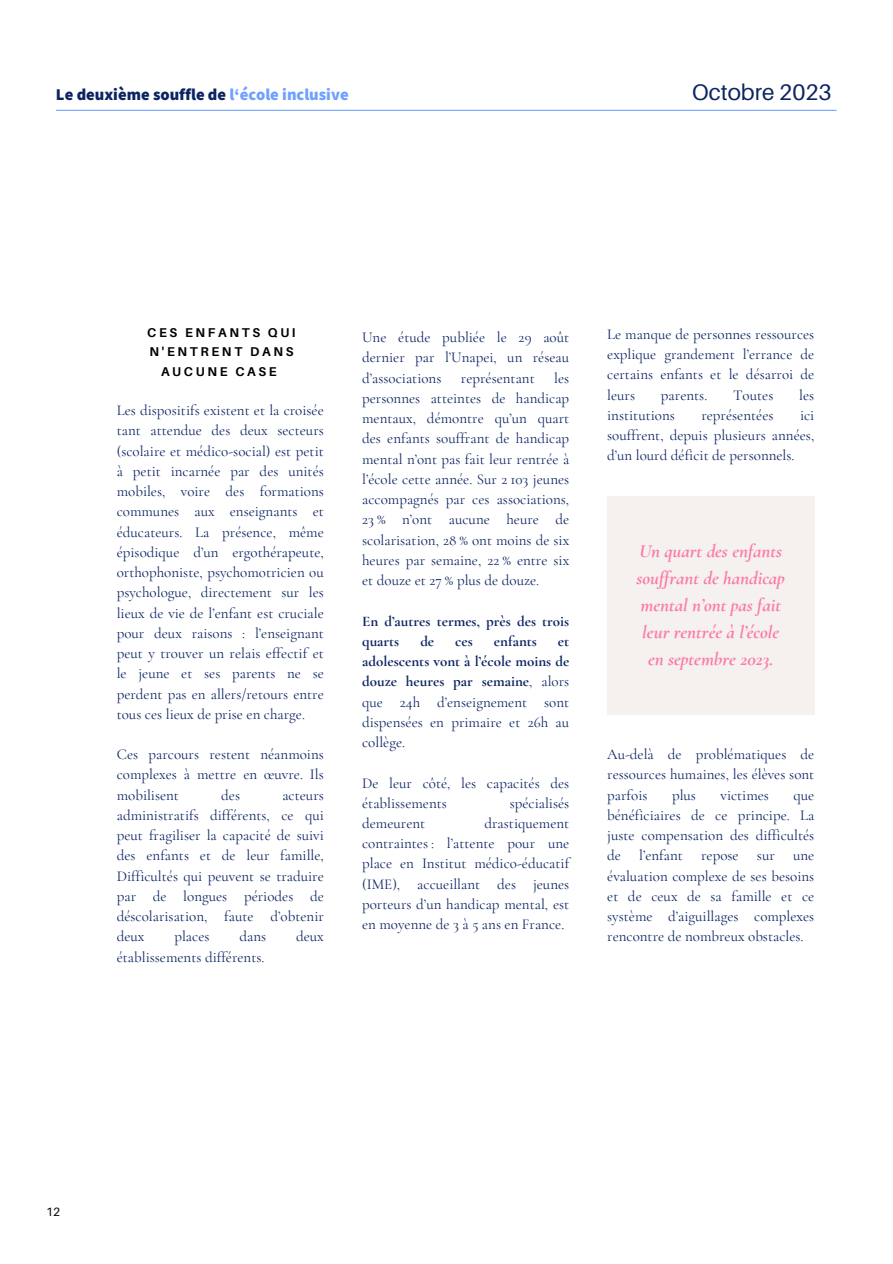
<style>
.page{position:relative;width:893px;height:1264px;background:#fff}
.page>*{position:absolute;margin:0;border:0;box-sizing:border-box;transform-origin:0 0}
.t1{font:22.5px "Aileron";color:#0c2461}
.t2{font:italic 700 18.9px/27px "Cormorant Garamond";color:#fd79a8;text-align:center}
.t3{font:900 16.5px "Source Sans Pro";color:#0c2461}
.t4{font:15px/20.2px "Cormorant Garamond";color:#0c2461;text-align:justify}
.t5{font:700 15px/20.2px "Cormorant Garamond";color:#0c2461}
.t6{font:700 12.75px/19px "Aileron";letter-spacing:.21em;color:#000;text-align:center}
.t7{font:12px "Aileron";color:#000}
.s1{color:#70a1ff}
.s2{font-weight:700}
</style>
<div class="page">
<hr style="left:56px;top:110px;width:780px;height:1px;background:#70a1ff">
<div style="left:607px;top:496px;width:207px;height:218px;background:#f4f1ee"></div>
<p class="t3" style="left:56px;top:84px;width:294px">Le deuxième souffle de <span class="s1">l‘école inclusive</span></p>
<p class="t1" style="left:692px;top:78px;width:141px">Octobre 2023</p>
<p class="t6" style="left:147px;top:323px;width:150px">CES ENFANTS QUI<br>N'ENTRENT DANS<br>AUCUNE CASE</p>
<p class="t4" style="left:117px;top:400px;width:209px">Les dispositifs existent et la croisée tant attendue des deux secteurs (scolaire et médico-social) est petit à petit incarnée par des unités mobiles, voire des formations communes aux enseignants et éducateurs. La présence, même épisodique d’un ergothérapeute, orthophoniste, psychomotricien ou psychologue, directement sur les lieux de vie de l’enfant est cruciale pour deux raisons : l’enseignant peut y trouver un relais effectif et le jeune et ses parents ne se perdent pas en allers/retours entre tous ces lieux de prise en charge.</p>
<p class="t4" style="left:117px;top:744px;width:209px">Ces parcours restent néanmoins complexes à mettre en œuvre. Ils mobilisent</p>
<p class="t4" style="left:221px;top:784px;width:20px">des</p>
<p class="t4" style="left:117px;top:784px;width:209px;text-indent:166px">acteurs administratifs différents, ce qui peut fragiliser la capacité de suivi des enfants et de leur famille, Difficultés qui peuvent se traduire par de longues périodes de déscolarisation, faute d’obtenir deux</p>
<p class="t4" style="left:174px;top:926px;width:37px">places</p>
<p class="t4" style="left:239px;top:926px;width:28px">dans</p>
<p class="t4" style="left:296px;top:926px;width:29px">deux</p>
<p class="t4" style="left:117px;top:946px;width:149px">établissements différents.</p>
<p class="t4" style="left:362px;top:327px;width:209px">Une étude publiée le 29 août dernier par l’Unapei, un réseau d’associations</p>
<p class="t4" style="left:461px;top:368px;width:75px">représentant</p>
<p class="t4" style="left:362px;top:368px;width:209px;text-indent:192px">les personnes atteintes de handicap mentaux, démontre qu’un quart des enfants souffrant de handicap mental n’ont pas fait leur rentrée à l’école cette année. Sur 2 103 jeunes accompagnés par ces associations, 23 % n’ont aucune heure de scolarisation, 28 % ont moins de six heures par semaine, 22 % entre six et douze et 27 % plus de douze.</p>
<p class="t5" style="left:362px;top:610px;width:209px">En d’autres termes, près des trois quarts</p>
<p class="t5" style="left:420px;top:631px;width:15px">de</p>
<p class="t5" style="left:455px;top:631px;width:19px">ces</p>
<p class="t5" style="left:494px;top:631px;width:44px">enfants</p>
<p class="t4" style="left:362px;top:631px;width:209px;text-indent:196px"><span class="s2">et adolescents vont à l’école moins de douze heures par semaine</span>, alors que 24h d’enseignement sont dispensées en primaire et 26h au collège.</p>
<p class="t4" style="left:362px;top:772px;width:209px">De leur côté, les capacités des établissements</p>
<p class="t4" style="left:509px;top:792px;width:61px">spécialisés</p>
<p class="t4" style="left:362px;top:813px;width:209px;text-indent:122px">drastiquement contraintes : l’attente pour une place en Institut médico-éducatif (IME), accueillant des jeunes porteurs d’un handicap mental, est en moyenne de 3 à 5 ans en France.</p>
<p class="t4" style="left:362px;top:813px;width:65px">demeurent</p>
<p class="t4" style="left:607px;top:324px;width:209px">Le manque de personnes ressources explique grandement l’errance de certains enfants et le désarroi de leurs</p>
<p class="t4" style="left:661px;top:385px;width:48px">parents.</p>
<p class="t4" style="left:733px;top:385px;width:42px">Toutes</p>
<p class="t4" style="left:799px;top:385px;width:17px">les</p>
<p class="t4" style="left:607px;top:405px;width:69px">institutions</p>
<p class="t4" style="left:701px;top:405px;width:74px">représentées</p>
<p class="t4" style="left:607px;top:405px;width:209px;text-indent:193px">ici souffrent, depuis plusieurs années, d’un lourd déficit de personnels.</p>
<p class="t2" style="left:636px;top:537px;width:150px">Un quart des enfants souf rant de handicap mental n’ont pas fait leur rentrée à l’école en septembre 2023.</p>
<p class="t4" style="left:607px;top:744px;width:209px">Au-delà de problématiques de ressources humaines, les élèves sont parfois</p>
<p class="t4" style="left:672px;top:784px;width:25px">plus</p>
<p class="t4" style="left:720px;top:784px;width:50px">victimes</p>
<p class="t4" style="left:607px;top:784px;width:209px;text-indent:186px">que bénéficiaires de ce principe. La juste compensation des difficultés de l’enfant repose sur une évaluation complexe de ses besoins et de ceux de sa famille et ce système d’aiguillages complexes rencontre de nombreux obstacles.</p>
<p class="t7" style="left:46px;top:1203px;width:15px">12</p>
</div>
